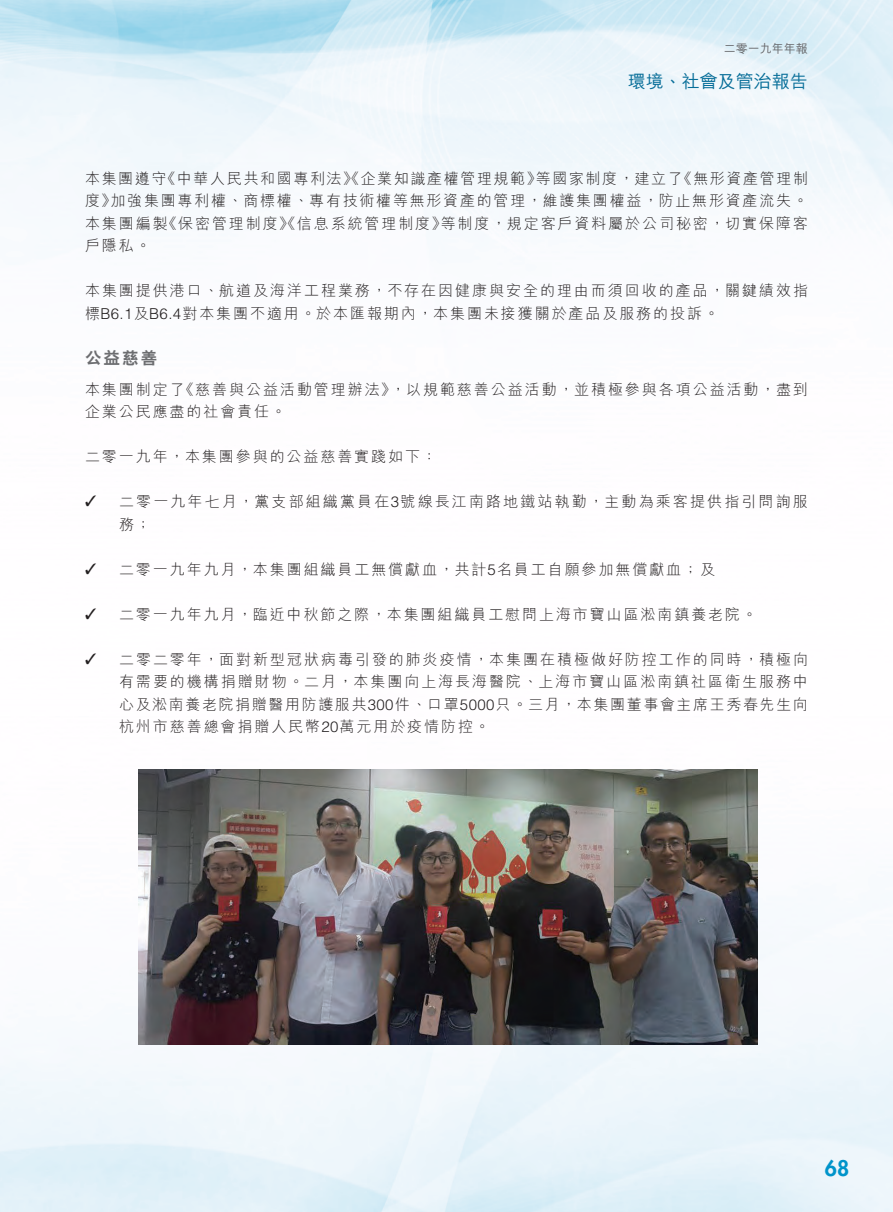
<style>
.page{position:relative;width:893px;height:1212px;background:#fff}
.page>*{position:absolute;margin:0;border:0;box-sizing:border-box;transform-origin:0 0}
.t1{font:800 21px "Futura Std";color:#0094ca}
.t2{font:500 18px "M Hei HK";color:#076e99}
._02_H2{font:800 16.5px "C Hei 2 HK";color:#6c6d70}
._00_txt{font:300 15px/22.5px "M Hei HK";letter-spacing:.13em;color:#231f20}
._00_txt-2{font:300 15px "M Hei HK";letter-spacing:.11em;color:#231f20}
.t3{font:500 12px "M Hei HK";color:#636366}
.s1{font-family:"Helvetica LT Std"}
</style>
<div class="page">
<img style="left:0;top:0;width:893px;height:1212px">
<img style="left:139px;top:769px;width:618px;height:275px">
<svg style="left:86px;top:496px;width:10px;height:11px"></svg>
<svg style="left:86px;top:563px;width:10px;height:11px"></svg>
<svg style="left:86px;top:608px;width:10px;height:11px"></svg>
<svg style="left:86px;top:653px;width:10px;height:11px"></svg>
<p class="t3" style="left:724px;top:40px;width:85px">二零一九年年報</p>
<p class="t2" style="left:628px;top:69px;width:182px">環境、社會及管治報告</p>
<p class="_00_txt-2" style="left:161px;top:170px;width:382px">《中華人民共和國專利法》《企業知識產權管理規範》</p>
<p class="_00_txt-2" style="left:536px;top:170px;width:149px">等國家制度，建立了</p>
<p class="_00_txt-2" style="left:677px;top:170px;width:132px">《無形資產管理制</p>
<p class="_00_txt" style="left:111px;top:167px;width:699px;text-indent:-25px">本集團遵守<br>加強集團專利權、商標權、專有技術權等無形資產的管理，維護集團權益，防止無形資產流失。</p>
<p class="_00_txt" style="left:85px;top:189px;width:33px">度》</p>
<p class="_00_txt" style="left:441px;top:212px;width:369px">等制度，規定客戶資料屬於公司秘密，切實保障客</p>
<p class="_00_txt" style="left:162px;top:212px;width:286px">《保密管理制度》《信息系統管理制度》</p>
<p class="_00_txt" style="left:85px;top:212px;width:84px">本集團編製戶隱私。</p>
<p class="_00_txt" style="left:85px;top:279px;width:724px">本集團提供港口、航道及海洋工程業務，不存在因健康與安全的理由而須回收的產品，關鍵績效指標<span class="s1">B6.1</span>及<span class="s1">B6.4</span>對本集團不適用。於本匯報期內，本集團未接獲關於產品及服務的投訴。</p>
<p class="_02_H2" style="left:85px;top:349px;width:74px">公益慈善</p>
<p class="_00_txt" style="left:391px;top:378px;width:419px">，以規範慈善公益活動，並積極參與各項公益活動，盡到</p>
<p class="_00_txt" style="left:179px;top:378px;width:218px">《慈善與公益活動管理辦法》</p>
<p class="_00_txt" style="left:85px;top:378px;width:203px">本集團制定了<br>企業公民應盡的社會責任。</p>
<p class="_00_txt" style="left:85px;top:445px;width:353px">二零一九年，本集團參與的公益慈善實踐如下：</p>
<p class="_00_txt" style="left:119px;top:490px;width:690px">二零一九年七月，黨支部組織黨員在<span class="s1">3</span>號線長江南路地鐵站執勤，主動為乘客提供指引問詢服</p>
<p class="_00_txt" style="left:119px;top:513px;width:33px">務;</p>
<p class="_00_txt" style="left:119px;top:558px;width:597px">二零一九年九月，本集團組織員工無償獻血，共計<span class="s1">5</span>名員工自願參加無償獻血；及</p>
<p class="_00_txt" style="left:119px;top:603px;width:640px">二零一九年九月，臨近中秋節之際，本集團組織員工慰問上海市寶山區淞南鎮養老院。</p>
<p class="_00_txt" style="left:119px;top:648px;width:690px">二零二零年，面對新型冠狀病毒引發的肺炎疫情，本集團在積極做好防控工作的同時，積極向</p>
<p class="_00_txt" style="left:119px;top:670px;width:690px;text-align:justify">有需要的機構捐贈財物。二月，本集團向上海長海醫院、上海市寶山區淞南鎮社區衛生服務中心及淞南養老院捐贈醫用防護服共<span class="s1">300</span>件、口罩<span class="s1">5000</span>只。三月，本集團董事會主席王秀春先生向杭州市慈善總會捐贈人民幣<span class="s1">20</span>萬元用於疫情防控。</p>
<h1 class="t1" style="left:825px;top:1154px;width:26px">68</h1>
</div>
